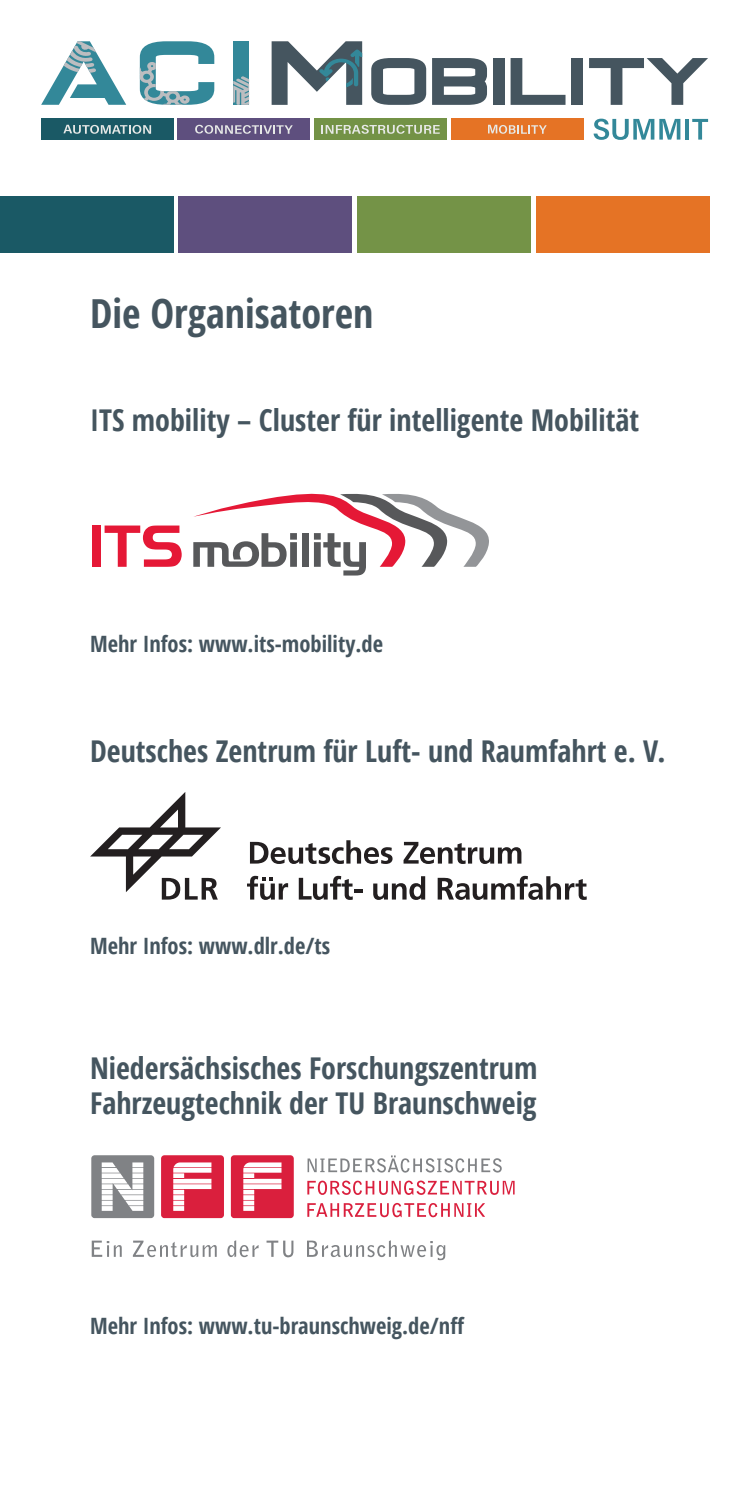
<style>
.page{position:relative;width:745px;height:1489px;background:#fff}
.page>*{position:absolute;margin:0;border:0;box-sizing:border-box;transform-origin:0 0}
.t1{font:700 40px "Open Sans Condensed";color:#45555f}
.t2{font:700 30px/35px "Open Sans Condensed";color:#45555f}
.t3{font:700 22.5px "Open Sans Condensed";color:#45555f}
</style>
<div class="page">
<div style="left:41px;top:119px;width:132px;height:21px;background:#1a5965"></div>
<svg style="left:63px;top:125px;width:88px;height:9px"></svg>
<div style="left:178px;top:119px;width:132px;height:21px;background:#5e4f7e"></div>
<svg style="left:195px;top:125px;width:97px;height:9px"></svg>
<div style="left:314px;top:119px;width:132px;height:21px;background:#739246"></div>
<svg style="left:321px;top:125px;width:118px;height:9px"></svg>
<div style="left:451px;top:119px;width:132px;height:21px;background:#e57325"></div>
<svg style="left:488px;top:125px;width:58px;height:9px"></svg>
<svg style="left:593px;top:119px;width:87px;height:21px"></svg>
<hr style="left:685px;top:119px;width:3px;height:21px;background:#389">
<svg style="left:692px;top:119px;width:15px;height:21px"></svg>
<div style="left:233px;top:41px;width:16px;height:64px;background:#389"></div>
<svg style="left:41px;top:41px;width:85px;height:64px"></svg>
<svg style="left:140px;top:41px;width:74px;height:64px"></svg>
<svg style="left:233px;top:76px;width:16px;height:29px"></svg>
<svg style="left:371px;top:58px;width:55px;height:47px"></svg>
<svg style="left:432px;top:58px;width:54px;height:47px"></svg>
<div style="left:492px;top:58px;width:12px;height:47px;background:#45555f"></div>
<svg style="left:510px;top:58px;width:55px;height:47px"></svg>
<div style="left:571px;top:58px;width:11px;height:47px;background:#45555f"></div>
<svg style="left:589px;top:58px;width:118px;height:47px"></svg>
<svg style="left:271px;top:41px;width:91px;height:64px"></svg>
<div style="left:0;top:196px;width:173px;height:57px;background:#1a5965"></div>
<div style="left:179px;top:196px;width:172px;height:57px;background:#5e4f7e"></div>
<div style="left:357px;top:196px;width:173px;height:57px;background:#749347"></div>
<div style="left:536px;top:196px;width:173px;height:57px;background:#e57325"></div>
<svg style="left:90px;top:792px;width:131px;height:107px"></svg>
<svg style="left:247px;top:875px;width:41px;height:24px"></svg>
<svg style="left:298px;top:875px;width:64px;height:24px"></svg>
<svg style="left:250px;top:840px;width:142px;height:24px"></svg>
<svg style="left:373px;top:876px;width:52px;height:23px"></svg>
<svg style="left:437px;top:875px;width:149px;height:24px"></svg>
<svg style="left:403px;top:841px;width:118px;height:23px"></svg>
<div style="left:91px;top:1155px;width:63px;height:62px;background:#808285;border-radius:3px"></div>
<svg style="left:102px;top:1162px;width:41px;height:48px"></svg>
<div style="left:161px;top:1155px;width:63px;height:62px;background:#da1f3d;border-radius:3px"></div>
<svg style="left:173px;top:1162px;width:38px;height:48px"></svg>
<div style="left:231px;top:1155px;width:62px;height:62px;background:#da1f3d;border-radius:3px"></div>
<svg style="left:243px;top:1162px;width:38px;height:48px"></svg>
<svg style="left:307px;top:1155px;width:194px;height:17px"></svg>
<svg style="left:307px;top:1180px;width:207px;height:14px"></svg>
<svg style="left:307px;top:1202px;width:177px;height:15px"></svg>
<svg style="left:92px;top:1240px;width:353px;height:20px"></svg>
<svg style="left:193px;top:493px;width:296px;height:82px"></svg>
<div style="left:92px;top:525px;width:9px;height:42px;background:#e51836"></div>
<svg style="left:104px;top:525px;width:77px;height:42px"></svg>
<p class="t1" style="left:90px;top:286px;width:284px">Die Organisatoren</p>
<p class="t2" style="left:90px;top:402px;width:550px">ITS mobility – Cluster für intelligente Mobilität</p>
<p class="t3" style="left:90px;top:627px;width:294px">Mehr Infos: www.its-mobility.de</p>
<p class="t2" style="left:90px;top:732px;width:576px">Deutsches Zentrum für Luft- und Raumfahrt e. V.</p>
<p class="t3" style="left:90px;top:930px;width:241px">Mehr Infos: www.dlr.de/ts</p>
<p class="t2" style="left:90px;top:1050px;width:448px">Niedersächsisches Forschungszentrum<br>Fahrzeugtechnik der TU Braunschweig</p>
<p class="t3" style="left:90px;top:1310px;width:376px">Mehr Infos: www.tu-braunschweig.de/nff</p>
</div>
